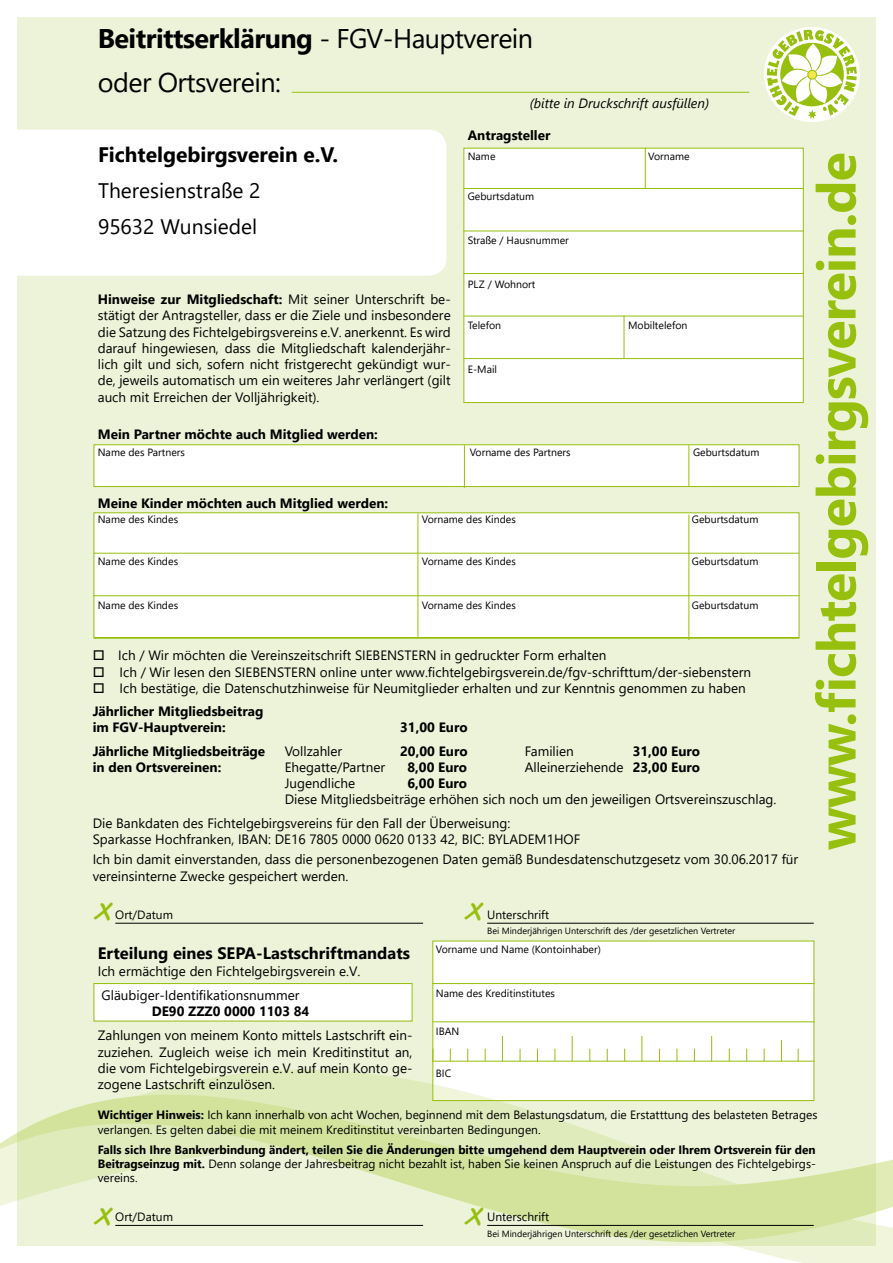
<style>
.page{position:relative;width:893px;height:1263px;background:#fff}
.page>*{position:absolute;margin:0;border:0;box-sizing:border-box;transform-origin:0 0}
.t1{font:700 54px "Segoe UI";letter-spacing:-.02em;color:#97bf0d}
.t2{font:36px "MV Boli";color:#97bf0d}
.t3{font:27px/43.2px "Segoe UI";letter-spacing:-.02em;color:#000}
.t4{font:21px/36px "Segoe UI";color:#000}
.t5{font:700 21px "Segoe UI";color:#000}
.t6{font:700 16.5px "Segoe UI";color:#000}
.t7{font:13.5px/16.2px "Segoe UI";color:#000}
.t8{font:700 13.5px "Segoe UI";color:#000}
.t9{font:italic 13.5px "Segoe UI";color:#000}
.t10{font:700 12px/14.4px "Segoe UI";color:#000;text-align:justify}
.t11{font:12px/14.4px "Segoe UI";color:#000}
.t12{font:10.5px "Segoe UI";color:#000}
.t13{font:9px "Segoe UI";color:#000}
.s1{font-weight:700}
.s2{font-weight:400}
</style>
<div class="page">
<div style="left:17px;top:17px;width:859px;height:1229px;background:#edf3d9"></div>
<div style="left:17px;top:130px;width:429px;height:146px;background:#fff"></div>
<div style="left:463px;top:148px;width:341px;height:255px;background:#fff;border:1px solid #97bf0d"></div>
<hr style="left:463px;top:188px;width:341px;height:1px;background:#97bf0d">
<hr style="left:463px;top:231px;width:341px;height:1px;background:#97bf0d">
<hr style="left:463px;top:273px;width:341px;height:1px;background:#97bf0d">
<hr style="left:463px;top:316px;width:341px;height:1px;background:#97bf0d">
<hr style="left:463px;top:358px;width:341px;height:1px;background:#97bf0d">
<hr style="left:645px;top:148px;width:1px;height:41px;background:#97bf0d">
<hr style="left:624px;top:316px;width:1px;height:43px;background:#97bf0d">
<svg style="left:93px;top:444px;width:707px;height:43px;background:#f9fbf2"></svg>
<div style="left:93px;top:512px;width:707px;height:126px;background:#fff"></div>
<hr style="left:94px;top:553px;width:705px;height:1px;background:#97bf0d">
<hr style="left:94px;top:595px;width:705px;height:1px;background:#97bf0d">
<hr style="left:94px;top:638px;width:705px;height:1px;background:#97bf0d">
<hr style="left:464px;top:445px;width:1px;height:43px;background:#97bf0d">
<hr style="left:688px;top:445px;width:1px;height:41px;background:#97bf0d">
<hr style="left:418px;top:513px;width:1px;height:126px;background:#97bf0d">
<hr style="left:688px;top:514px;width:1px;height:126px;background:#97bf0d">
<div style="left:432px;top:940px;width:383px;height:65px;background:#fff"></div>
<svg style="left:93px;top:983px;width:320px;height:22px;background:#f9fbf2"></svg>
<hr style="left:432px;top:983px;width:382px;height:1px;background:#97bf0d">
<svg style="left:688px;top:1242px;width:205px;height:21px;fill:#f0f5dc"></svg>
<svg style="left:0;top:1005px;width:893px;height:237px"></svg>
<svg style="left:764px;top:27px;width:96px;height:95px"></svg>
<hr style="left:115px;top:923px;width:308px;height:1px;background:#000">
<hr style="left:487px;top:923px;width:327px;height:1px;background:#000">
<hr style="left:115px;top:1225px;width:308px;height:1px;background:#000">
<hr style="left:487px;top:1225px;width:327px;height:1px;background:#000">
<hr style="left:292px;top:92px;width:457px;height:1px;background:#97bf0d">
<h3 class="t3" style="left:98px;top:15px;width:437px"><span class="s1">Beitrittserklärung</span> - FGV-Hauptverein oder Ortsverein:</h3>
<p class="t9" style="left:530px;top:90px;width:181px">(bitte in Druckschrift ausfüllen)</p>
<p class="t8" style="left:468px;top:122px;width:84px">Antragsteller</p>
<p class="t12" style="left:468px;top:146px;width:29px">Name</p>
<p class="t12" style="left:648px;top:146px;width:43px">Vorname</p>
<p class="t12" style="left:468px;top:187px;width:68px">Geburtsdatum</p>
<p class="t12" style="left:468px;top:231px;width:103px">Straße / Hausnummer</p>
<p class="t12" style="left:468px;top:274px;width:69px">PLZ / Wohnort</p>
<p class="t12" style="left:468px;top:315px;width:35px">Telefon</p>
<p class="t12" style="left:628px;top:315px;width:61px">Mobiltelefon</p>
<p class="t12" style="left:468px;top:359px;width:31px">E-Mail</p>
<h3 class="t5" style="left:98px;top:135px;width:242px">Fichtelgebirgsverein e.V.</h3>
<h3 class="t4" style="left:98px;top:171px;width:164px">Theresienstraße 2<br>95632 Wunsiedel</h3>
<p class="t7" style="left:98px;top:290px;width:354px;text-align:justify"><span class="s1">Hinweise zur Mitgliedschaft:</span> Mit seiner Unterschrift be&shy;stätigt der Antragsteller, dass er die Ziele und insbesondere die Satzung des Fichtelgebirgsvereins e.V. anerkennt. Es wird darauf hingewiesen, dass die Mitgliedschaft kalenderjähr&shy;lich gilt und sich, sofern nicht fristgerecht gekündigt wur&shy;de, jeweils automatisch um ein weiteres Jahr verlängert (gilt auch mit Erreichen der Volljährigkeit).</p>
<p class="t8" style="left:98px;top:422px;width:282px">Mein Partner möchte auch Mitglied werden:</p>
<p class="t12" style="left:98px;top:442px;width:89px">Name des Partners</p>
<p class="t12" style="left:470px;top:442px;width:102px">Vorname des Partners</p>
<p class="t12" style="left:693px;top:442px;width:68px">Geburtsdatum</p>
<p class="t8" style="left:98px;top:491px;width:292px">Meine Kinder möchten auch Mitglied werden:</p>
<p class="t12" style="left:98px;top:510px;width:82px">Name des Kindes</p>
<p class="t12" style="left:422px;top:510px;width:96px">Vorname des Kindes</p>
<p class="t12" style="left:692px;top:510px;width:68px">Geburtsdatum</p>
<p class="t12" style="left:98px;top:551px;width:82px">Name des Kindes</p>
<p class="t12" style="left:422px;top:551px;width:96px">Vorname des Kindes</p>
<p class="t12" style="left:692px;top:551px;width:68px">Geburtsdatum</p>
<p class="t12" style="left:98px;top:595px;width:82px">Name des Kindes</p>
<p class="t12" style="left:422px;top:595px;width:96px">Vorname des Kindes</p>
<p class="t12" style="left:692px;top:595px;width:68px">Geburtsdatum</p>
<p class="t7" style="left:93px;top:646px;width:515px">□ Ich / Wir möchten die Vereinszeitschrift SIEBENSTERN in gedruckter Form erhalten</p>
<p class="t7" style="left:93px;top:662px;width:660px">□ Ich / Wir lesen den SIEBENSTERN online unter www.fichtelgebirgsverein.de/fgv-schrifttum/der-siebenstern</p>
<p class="t7" style="left:93px;top:675px;width:655px;line-height:23.4px">□ Ich bestätige, die Datenschutzhinweise für Neumitglieder erhalten und zur Kenntnis genommen zu haben<br><span class="s1">Jährlicher Mitgliedsbeitrag</span></p>
<p class="t8" style="left:93px;top:715px;width:135px">im FGV-Hauptverein:</p>
<p class="t8" style="left:400px;top:715px;width:69px">31,00 Euro</p>
<p class="t8" style="left:93px;top:738px;width:174px">Jährliche Mitgliedsbeiträge</p>
<p class="t7" style="left:285px;top:742px;width:59px">Vollzahler</p>
<p class="t8" style="left:400px;top:738px;width:69px">20,00 Euro</p>
<p class="t7" style="left:525px;top:742px;width:51px">Familien</p>
<p class="t8" style="left:633px;top:738px;width:69px">31,00 Euro</p>
<p class="t8" style="left:93px;top:754px;width:130px">in den Ortsvereinen:</p>
<p class="t7" style="left:285px;top:758px;width:102px">Ehegatte/Partner</p>
<p class="t8" style="left:407px;top:754px;width:61px">8,00 Euro</p>
<p class="t7" style="left:525px;top:758px;width:177px">Alleinerziehende <span class="s1">23,00 Euro</span></p>
<p class="t7" style="left:285px;top:774px;width:72px">Jugendliche</p>
<p class="t8" style="left:407px;top:771px;width:61px">6,00 Euro</p>
<p class="t7" style="left:93px;top:787px;width:685px;line-height:23.4px;text-indent:192px">Diese Mitgliedsbeiträge erhöhen sich noch um den jeweiligen Ortsvereinszuschlag.<br>Die Bankdaten des Fichtelgebirgsvereins für den Fall der Überweisung:</p>
<p class="t7" style="left:93px;top:828px;width:707px;line-height:20.4px">Sparkasse Hochfranken, IBAN: DE16 7805 0000 0620 0133 42, BIC: BYLADEM1HOF<br>Ich bin damit einverstanden, dass die personenbezogenen Daten gemäß Bundesdatenschutzgesetz vom 30.06.2017 für</p>
<p class="t7" style="left:93px;top:866px;width:257px">vereinsinterne Zwecke gespeichert werden.</p>
<h2 class="t2" style="left:94px;top:882px;width:19px">x</h2>
<p class="t11" style="left:115px;top:906px;width:59px">Ort/Datum</p>
<h2 class="t2" style="left:464px;top:882px;width:19px">x</h2>
<p class="t11" style="left:487px;top:906px;width:63px">Unterschrift</p>
<p class="t13" style="left:487px;top:923px;width:250px">Bei Minderjährigen Unterschrift des /der gesetzlichen Vertreter</p>
<h1 class="t1" style="left:785px;top:850px;width:700px;rotate:-90deg">www.fichtelgebirgsverein.de</h1>
<p class="t12" style="left:436px;top:939px;width:166px">Vorname und Name (Kontoinhaber)</p>
<p class="t12" style="left:436px;top:983px;width:121px">Name des Kreditinstitutes</p>
<p class="t12" style="left:436px;top:1021px;width:25px">IBAN</p>
<p class="t12" style="left:436px;top:1063px;width:17px">BIC</p>
<p class="t6" style="left:98px;top:938px;width:314px">Erteilung eines SEPA-Lastschriftmandats</p>
<p class="t7" style="left:98px;top:958px;width:264px;line-height:23.4px">Ich ermächtige den Fichtelgebirgsverein e.V.<br>Gläubiger-Identifikationsnummer</p>
<p class="t8" style="left:152px;top:998px;width:159px">DE90 ZZZ0 0000 1103 84</p>
<p class="t7" style="left:98px;top:1026px;width:316px;text-align:justify">Zahlungen von meinem Konto mittels Lastschrift ein&shy;zuziehen. Zugleich weise ich mein Kreditinstitut an, die vom Fichtelgebirgsverein e.V. auf mein Konto ge&shy;zogene Lastschrift einzulösen.</p>
<p class="t11" style="left:98px;top:1107px;width:721px"><span class="s1">Wichtiger Hinweis:</span> Ich kann innerhalb von acht Wochen, beginnend mit dem Belastungsdatum, die Erstatttung des belasteten Betrages verlangen. Es gelten dabei die mit meinem Kreditinstitut vereinbarten Bedingungen.</p>
<p class="t10" style="left:98px;top:1141px;width:720px">Falls sich Ihre Bankverbindung ändert, teilen Sie die Änderungen bitte umgehend dem Hauptverein oder Ihrem Ortsverein für den Beitragseinzug mit. <span class="s2">Denn solange der Jahresbeitrag nicht bezahlt ist, haben Sie keinen Anspruch auf die Leistungen des Fichtelgebirgs&shy;vereins.</span></p>
<h2 class="t2" style="left:94px;top:1188px;width:19px">x</h2>
<p class="t11" style="left:115px;top:1208px;width:59px">Ort/Datum</p>
<h2 class="t2" style="left:464px;top:1188px;width:19px">x</h2>
<p class="t11" style="left:487px;top:1208px;width:63px">Unterschrift</p>
<p class="t13" style="left:487px;top:1225px;width:250px">Bei Minderjährigen Unterschrift des /der gesetzlichen Vertreter</p>
</div>
